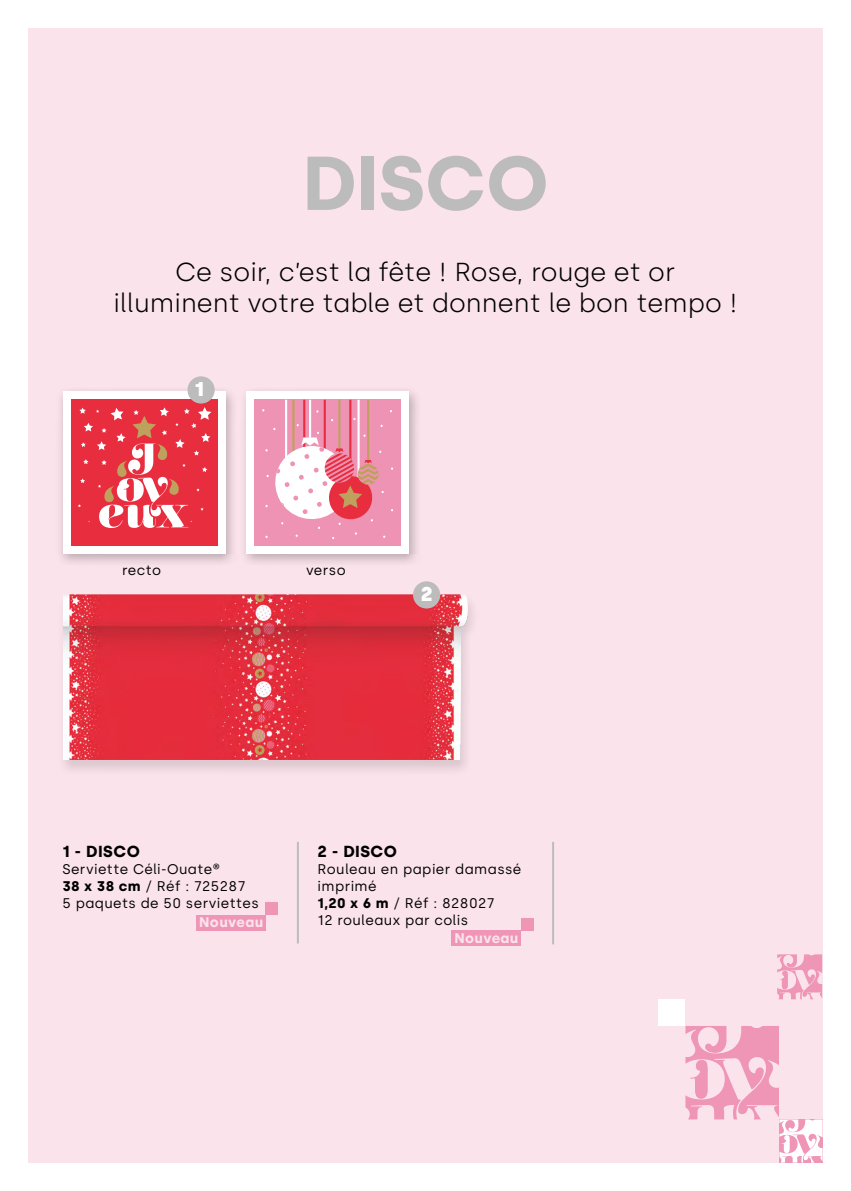
<style>
.page{position:relative;width:851px;height:1191px;background:#fff}
.page>*{position:absolute;margin:0;border:0;box-sizing:border-box;transform-origin:0 0}
.t1{font:700 76px "Silka";color:#bcbcbc}
.t2{font:300 26px/31.2px "Silka";color:#000;text-align:center}
.t3{font:900 20px "Silka";color:#fff}
.t4{font:700 16px "Silka";letter-spacing:.03em;color:#000}
.t5{font:14px/17px "Silka";letter-spacing:.03em;color:#000}
.t6{font:700 14px "Silka";letter-spacing:.03em;color:#fbe3ec}
.s1{font-weight:700}
</style>
<div class="page">
<div style="left:28px;top:28px;width:794px;height:1134px;background:#fbe3ec"></div>
<hr style="left:297px;top:842px;width:2px;height:101px;background:#bcbcbc">
<hr style="left:552px;top:842px;width:2px;height:102px;background:#bcbcbc">
<div style="left:239px;top:385px;width:183px;height:183px;background:#000;opacity:.26"></div>
<div style="left:246px;top:392px;width:163px;height:162px;background:#fff"></div>
<div style="left:255px;top:400px;width:146px;height:146px;background:#ee93b4"></div>
<hr style="left:309px;top:400px;width:2px;height:37px;background:#fff">
<hr style="left:285px;top:400px;width:2px;height:71px;background:#fff">
<hr style="left:338px;top:400px;width:2px;height:48px;background:#bda15c">
<hr style="left:367px;top:400px;width:2px;height:60px;background:#bda15c">
<hr style="left:292px;top:400px;width:2px;height:60px;background:#bda15c">
<hr style="left:357px;top:400px;width:2px;height:81px;background:#fff">
<hr style="left:349px;top:400px;width:2px;height:76px;background:#e72d3e">
<hr style="left:323px;top:400px;width:3px;height:76px;background:#e72d3e">
<hr style="left:303px;top:400px;width:2px;height:76px;background:#e72d3e">
<svg style="left:262px;top:409px;width:131px;height:130px"></svg>
<div style="left:55px;top:385px;width:183px;height:183px;background:#000;opacity:.26"></div>
<div style="left:63px;top:392px;width:162px;height:162px;background:#fff"></div>
<div style="left:71px;top:400px;width:146px;height:146px;background:#e72d3e"></div>
<svg style="left:78px;top:407px;width:133px;height:121px"></svg>
<div style="left:187px;top:376px;width:28px;height:27px;background:#bcbcbc;border-radius:50%"></div>
<div style="left:57px;top:593px;width:422px;height:183px;background:#000;opacity:.12"></div>
<img style="left:63px;top:594px;width:407px;height:166px">
<div style="left:413px;top:581px;width:27px;height:27px;background:#bcbcbc;border-radius:50%"></div>
<div style="left:452px;top:930px;width:69px;height:15px;background:#ef95b5"></div>
<div style="left:521px;top:918px;width:12px;height:12px;background:#ef95b5"></div>
<div style="left:196px;top:915px;width:70px;height:15px;background:#ef95b5"></div>
<div style="left:266px;top:903px;width:12px;height:12px;background:#ef95b5"></div>
<svg style="left:777px;top:954px;width:45px;height:45px"></svg>
<div style="left:658px;top:999px;width:27px;height:27px;background:#fff"></div>
<svg style="left:685px;top:1026px;width:137px;height:136px"></svg>
<h1 class="t1" style="left:302px;top:138px;width:248px">DISCO</h1>
<h2 class="t2" style="left:113px;top:256px;width:625px">Ce soir, c’est la fête ! Rose, rouge et or illuminent votre table et donnent le bon tempo !</h2>
<h3 class="t3" style="left:195px;top:377px;width:11px">1</h3>
<p class="t5" style="left:122px;top:561px;width:41px">recto</p>
<p class="t5" style="left:306px;top:561px;width:41px">verso</p>
<h3 class="t3" style="left:420px;top:582px;width:13px">2</h3>
<p class="t4" style="left:62px;top:842px;width:79px">1 - DISCO</p>
<p class="t5" style="left:62px;top:860px;width:198px">Serviette Céli-Ouate®<br><span class="s1">38 x 38 cm</span> / Réf : 725287<br>5 paquets de 50 serviettes</p>
<p class="t6" style="left:199px;top:914px;width:65px">Nouveau</p>
<p class="t4" style="left:317px;top:842px;width:81px">2 - DISCO</p>
<p class="t5" style="left:317px;top:860px;width:205px">Rouleau en papier damassé imprimé<br><span class="s1">1,20 x 6 m</span> / Réf : 828027<br>12 rouleaux par colis</p>
<p class="t6" style="left:454px;top:929px;width:65px">Nouveau</p>
</div>
